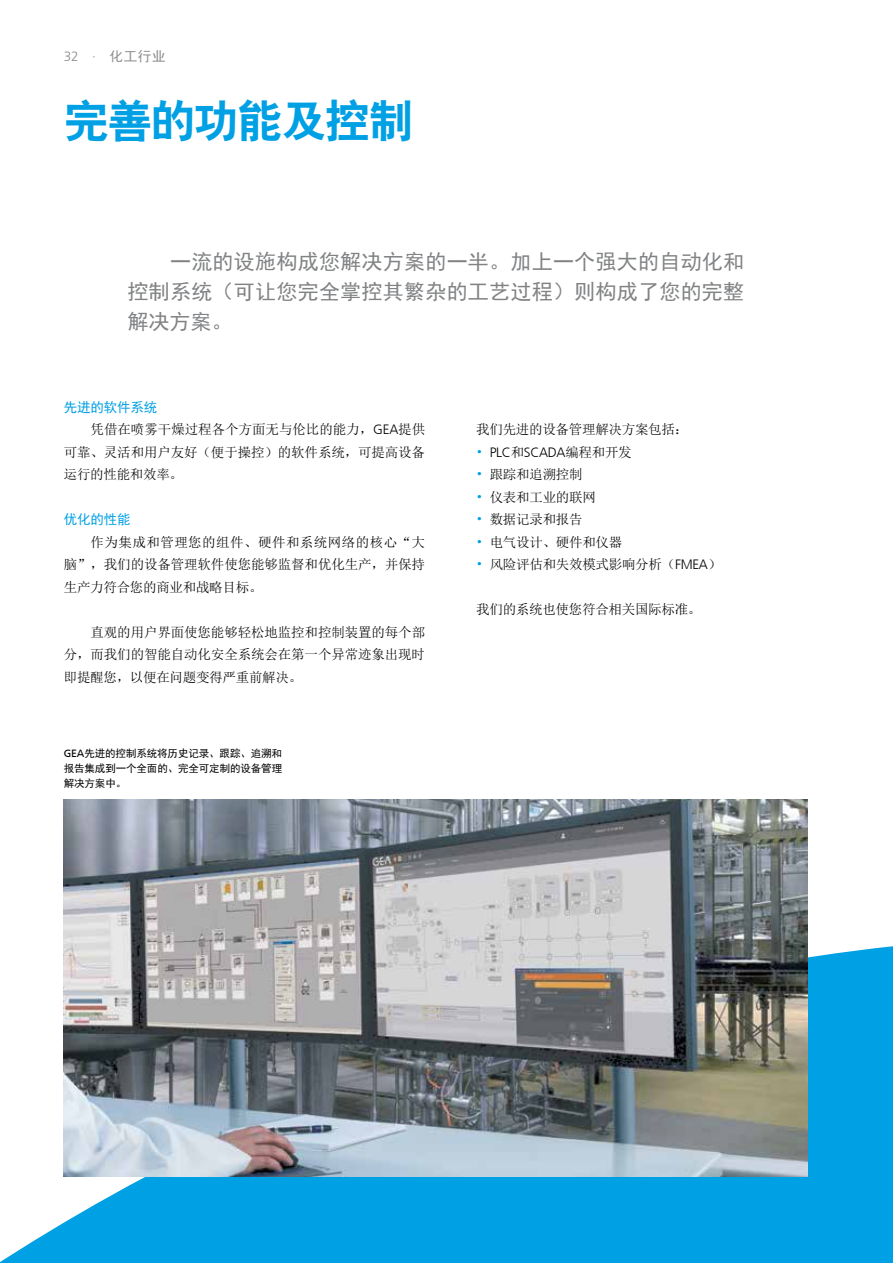
<style>
.page{position:relative;width:893px;height:1263px;background:#fff}
.page>*{position:absolute;margin:0;border:0;box-sizing:border-box;transform-origin:0 0}
.t1{font:45px "Heiti CSEG";letter-spacing:-.035em;color:#00a0e4}
.t2{font:21px/30px "Sim Hei";letter-spacing:.015em;color:#808284;text-align:justify}
.t3{font:13.5px/22.5px "N Sim Sun";letter-spacing:-.02em;color:#000;text-align:justify}
.t4{font:300 13.5px "Frutiger CE";letter-spacing:-.02em;color:#000}
.t5{font:13.5px "Sim Hei";letter-spacing:-.01em;color:#00a0e4}
.t6{font:13.5px "Sim Hei";color:#898b8e}
.t7{font:10.5px/15px "Sim Hei";letter-spacing:-.01em;color:#000;text-align:justify}
.s1{font-family:"Frutiger LT Pro";font-weight:300}
.s2{font-family:"Frutiger CE";font-weight:300}
.s3{font-family:"Frutiger CE"}
.s4{font-family:"N Sim Sun";font-weight:400;color:#00a0e4}
.s5{font-family:"N Sim Sun";font-weight:400}
.s6{color:#00a0e4}
</style>
<div class="page">
<svg style="left:0;top:933px;width:893px;height:330px;fill:#00a0e4"></svg>
<img style="left:64px;top:799px;width:744px;height:378px">
<p class="t6" style="left:64px;top:50px;width:103px"><span class="s1">32 ·</span> 化工行业</p>
<h1 class="t1" style="left:64px;top:98px;width:351px">完善的功能及控制</h1>
<h2 class="t2" style="left:128px;top:247px;width:618px;text-indent:43px">一流的设施构成您解决方案的一半。加上一个强大的自动化和控制系统（可让您完全掌控其繁杂的工艺过程）则构成了您的完整解决方案。</h2>
<p class="t5" style="left:64px;top:400px;width:95px">先进的软件系统</p>
<p class="t3" style="left:64px;top:418px;width:363px;text-indent:27px">凭借在喷雾干燥过程各个方面无与伦比的能力，<span class="s2">GEA</span>提供可靠、灵活和用户友好（便于操控）的软件系统，可提高设备运行的性能和效率。</p>
<p class="t5" style="left:64px;top:512px;width:68px">优化的性能</p>
<p class="t3" style="left:64px;top:530px;width:363px;text-indent:27px">作为集成和管理您的组件、硬件和系统网络的核心“大脑”，我们的设备管理软件使您能够监督和优化生产，并保持生产力符合您的商业和战略目标。</p>
<p class="t3" style="left:64px;top:620px;width:363px;text-indent:27px">直观的用户界面使您能够轻松地监控和控制装置的每个部分，而我们的智能自动化安全系统会在第一个异常迹象出现时即提醒您，以便在问题变得严重前解决。</p>
<p class="t7" style="left:64px;top:745px;width:220px"><span class="s3">GEA</span>先进的控制系统将历史记录、跟踪、追溯和报告集成到一个全面的、完全可定制的设备管理解决方案中。</p>
<p class="t3" style="left:476px;top:418px;width:213px">我们先进的设备管理解决方案包括：</p>
<p class="t4" style="left:476px;top:444px;width:157px"><span class="s4">•</span> PLC<span class="s5">和</span>SCADA<span class="s5">编程和开发</span></p>
<p class="t3" style="left:476px;top:463px;width:108px"><span class="s6">•</span> 跟踪和追溯控制</p>
<p class="t3" style="left:476px;top:485px;width:121px"><span class="s6">•</span> 仪表和工业的联网</p>
<p class="t3" style="left:476px;top:508px;width:108px"><span class="s6">•</span> 数据记录和报告</p>
<p class="t3" style="left:476px;top:531px;width:148px"><span class="s6">•</span> 电气设计、硬件和仪器</p>
<p class="t3" style="left:476px;top:553px;width:246px"><span class="s6">•</span> 风险评估和失效模式影响分析（<span class="s2">FMEA</span>）</p>
<p class="t3" style="left:476px;top:598px;width:227px">我们的系统也使您符合相关国际标准。</p>
</div>
